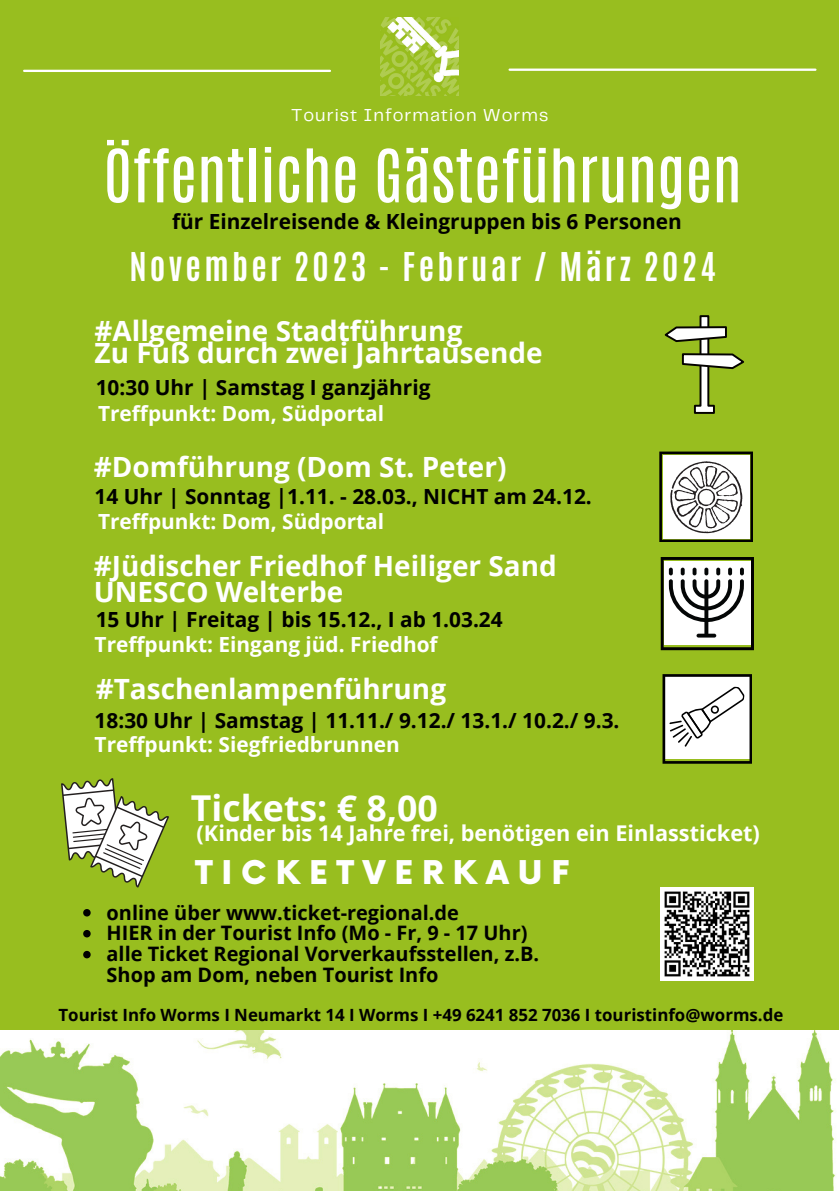
<style>
.page{position:relative;width:839px;height:1191px;background:#fff}
.page>*{position:absolute;margin:0;border:0;box-sizing:border-box;transform-origin:0 0}
.t1{font:62.2px "Antonio";color:#fff}
.t2{font:700 35.6px "Open Sans";color:#fff}
.t3{font:700 33.2px "Antonio";letter-spacing:.1em;color:#fff}
.t4{font:900 31.8px "Now";letter-spacing:.28em;color:#fff}
.t5{font:700 27.8px/25.4px "Open Sans";color:#fff}
.t6{font:700 21.6px "Open Sans";color:#fff}
.t7{font:700 20.8px "Open Sans";color:#000}
.t8{font:700 20.8px "Open Sans";color:#fff}
.t9{font:700 20px/21px "Open Sans";color:#000}
.t10{font:18px "Telegraf";letter-spacing:.055em;color:#fff}
.t11{font:700 16.8px "Open Sans";color:#000}
</style>
<div class="page">
<div style="left:0;top:0;width:838px;height:1191px;background:#98be1f"></div>
<hr style="left:24px;top:70px;width:306px;height:2px;background:#fff">
<hr style="left:509px;top:69px;width:306px;height:2px;background:#fff">
<img style="left:381px;top:18px;width:78px;height:78px">
<img style="left:660px;top:888px;width:93px;height:93px">
<svg style="left:61px;top:778px;width:108px;height:110px"></svg>
<svg style="left:660px;top:557px;width:94px;height:93px;background:#b6b8b0"></svg>
<svg style="left:662px;top:674px;width:90px;height:90px;background:#d0d1cb"></svg>
<svg style="left:664px;top:315px;width:80px;height:99px"></svg>
<svg style="left:659px;top:452px;width:94px;height:90px;background:#c4c4c0"></svg>
<img style="left:0;top:1031px;width:838px;height:160px">
<svg style="left:83px;top:909px;width:8px;height:8px"></svg>
<svg style="left:83px;top:930px;width:8px;height:7px"></svg>
<svg style="left:83px;top:951px;width:8px;height:7px"></svg>
<p class="t10" style="left:291px;top:107px;width:259px">Tourist Information Worms</p>
<p class="t1" style="left:103px;top:131px;width:639px">Öffentliche Gästeführungen</p>
<p class="t7" style="left:172px;top:206px;width:511px">für Einzelreisende &amp; Kleingruppen bis 6 Personen</p>
<p class="t3" style="left:129px;top:243px;width:588px">November 2023 - Februar / März 2024</p>
<p class="t5" style="left:95px;top:317px;width:369px">#Allgemeine Stadtführung</p>
<p class="t5" style="left:95px;top:340px;width:449px">Zu Fuß durch zwei Jahrtausende</p>
<p class="t7" style="left:96px;top:373px;width:336px">10:30 Uhr | Samstag I ganzjährig</p>
<p class="t8" style="left:98px;top:398px;width:288px">Treffpunkt: Dom, Südportal</p>
<p class="t5" style="left:94px;top:453px;width:414px">#Domführung (Dom St. Peter)</p>
<p class="t7" style="left:95px;top:482px;width:498px">14 Uhr | Sonntag |1.11. - 28.03., NICHT am 24.12.</p>
<p class="t8" style="left:98px;top:506px;width:288px">Treffpunkt: Dom, Südportal</p>
<p class="t5" style="left:94px;top:553px;width:464px">#Jüdischer Friedhof Heiliger Sand<br>UNESCO Welterbe</p>
<p class="t7" style="left:96px;top:605px;width:408px">15 Uhr | Freitag | bis 15.12., I ab 1.03.24</p>
<p class="t8" style="left:95px;top:629px;width:344px">Treffpunkt: Eingang jüd. Friedhof</p>
<p class="t5" style="left:96px;top:676px;width:352px">#Taschenlampenführung</p>
<p class="t7" style="left:95px;top:705px;width:526px">18:30 Uhr | Samstag | 11.11./ 9.12./ 13.1./ 10.2./ 9.3.</p>
<p class="t8" style="left:95px;top:730px;width:306px">Treffpunkt: Siegfriedbrunnen</p>
<p class="t2" style="left:191px;top:783px;width:248px">Tickets: € 8,00</p>
<p class="t6" style="left:197px;top:818px;width:565px">(Kinder bis 14 Jahre frei, benötigen ein Einlassticket)</p>
<p class="t4" style="left:195px;top:856px;width:375px">TICKETVERKAUF</p>
<p class="t9" style="left:107px;top:901px;width:354px">online über www.ticket-regional.de</p>
<p class="t9" style="left:107px;top:922px;width:422px">HIER in der Tourist Info (Mo - Fr, 9 - 17 Uhr)</p>
<p class="t9" style="left:107px;top:943px;width:434px">alle Ticket Regional Vorverkaufsstellen, z.B.<br>Shop am Dom, neben Tourist Info</p>
<p class="t11" style="left:58px;top:1003px;width:726px">Tourist Info Worms I Neumarkt 14 I Worms I +49 6241 852 7036 I touristinfo@worms.de</p>
</div>
